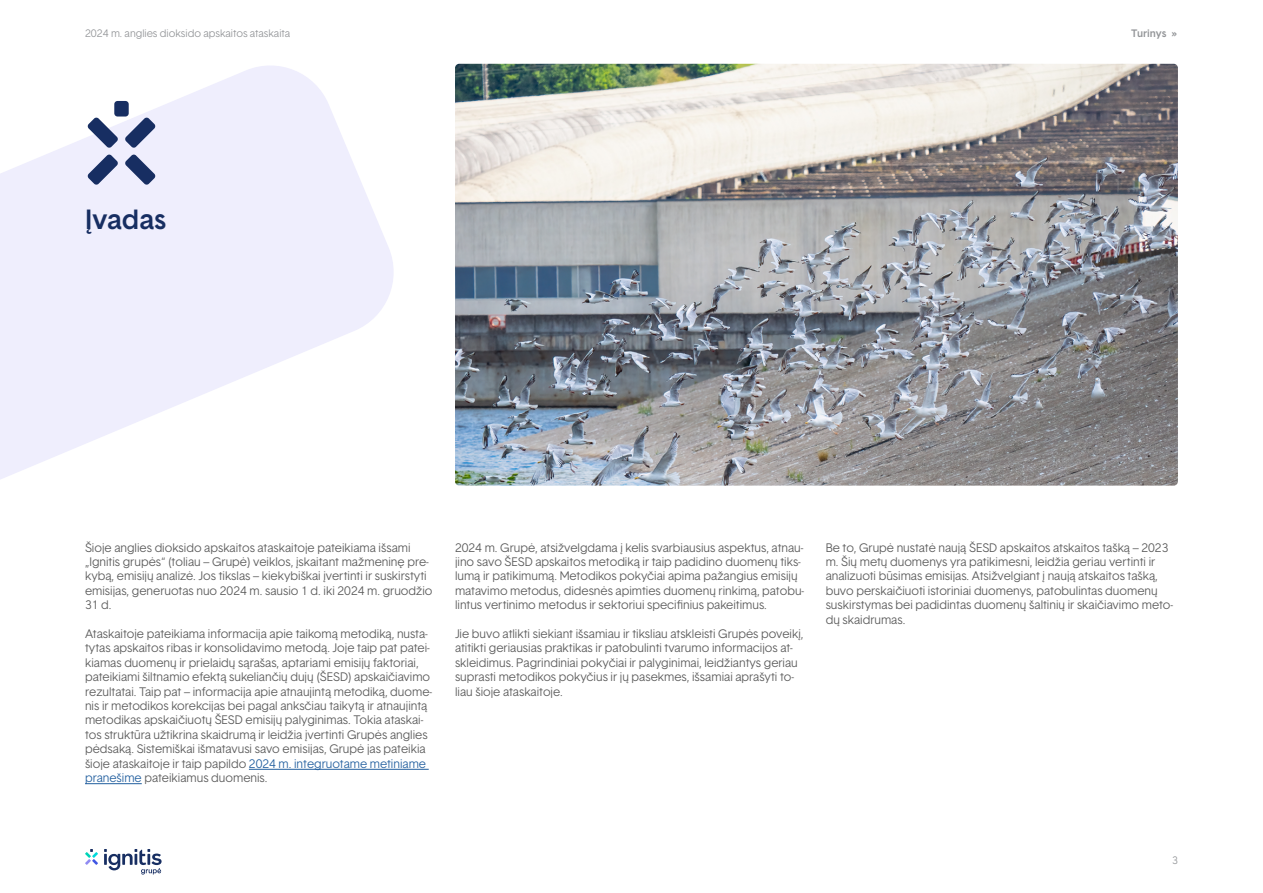
<style>
.page{position:relative;width:1263px;height:893px;background:#fff}
.page>*{position:absolute;margin:0;border:0;box-sizing:border-box;transform-origin:0 0}
.t1{font:500 27px "Basetica";color:#172e62}
.t2{font:300 12px/14.4px "Basetica";color:#595959}
.t3{font:300 10.5px "Basetica";color:#939598}
.t4{font:500 10.5px "Basetica";letter-spacing:-.005em;color:#939598}
.s1{color:#215e9e}
</style>
<div class="page">
<hr style="left:249px;top:769px;width:180px;height:1px;background:#215e9e">
<hr style="left:85px;top:783px;width:57px;height:1px;background:#215e9e">
<img style="left:455px;top:64px;width:723px;height:422px">
<svg style="left:0;top:66px;width:394px;height:413px;fill:#efeefd"></svg>
<svg style="left:87px;top:117px;width:31px;height:31px"></svg>
<svg style="left:125px;top:117px;width:31px;height:31px"></svg>
<svg style="left:87px;top:154px;width:31px;height:31px"></svg>
<svg style="left:125px;top:154px;width:31px;height:31px"></svg>
<div style="left:114px;top:101px;width:15px;height:16px;background:#172e62;border-radius:3px"></div>
<svg style="left:85px;top:849px;width:13px;height:16px"></svg>
<svg style="left:104px;top:849px;width:58px;height:25px"></svg>
<p class="t3" style="left:85px;top:26px;width:207px">2024 m. anglies dioksido apskaitos ataskaita</p>
<p class="t4" style="left:1131px;top:26px;width:47px">Turinys »</p>
<p class="t1" style="left:85px;top:201px;width:83px">Įvadas</p>
<p class="t2" style="left:85px;top:540px;width:349px">Šioje anglies dioksido apskaitos ataskaitoje pateikiama išsami „Ignitis grupės“ (toliau – Grupė) veiklos, įskaitant mažmeninę pre&shy;kybą, emisijų analizė. Jos tikslas – kiekybiškai įvertinti ir suskirstyti emisijas, generuotas nuo 2024 m. sausio 1 d. iki 2024 m. gruodžio 31 d.</p>
<p class="t2" style="left:85px;top:626px;width:349px">Ataskaitoje pateikiama informacija apie taikomą metodiką, nusta&shy;tytas apskaitos ribas ir konsolidavimo metodą. Joje taip pat patei&shy;kiamas duomenų ir prielaidų sąrašas, aptariami emisijų faktoriai, pateikiami šiltnamio efektą sukeliančių dujų (ŠESD) apskaičiavimo rezultatai. Taip pat – informacija apie atnaujintą metodiką, duome&shy;nis ir metodikos korekcijas bei pagal anksčiau taikytą ir atnaujintą metodikas apskaičiuotų ŠESD emisijų palyginimas. Tokia ataskai&shy;tos struktūra užtikrina skaidrumą ir leidžia įvertinti Grupės anglies pėdsaką. Sistemiškai išmatavusi savo emisijas, Grupė jas pateikia šioje ataskaitoje ir taip papildo <span class="s1">2024 m. integruotame metiniame pranešime</span> pateikiamus duomenis.</p>
<p class="t2" style="left:455px;top:540px;width:351px">2024 m. Grupė, atsižvelgdama į kelis svarbiausius aspektus, atnau&shy;jino savo ŠESD apskaitos metodiką ir taip padidino duomenų tiks&shy;lumą ir patikimumą. Metodikos pokyčiai apima pažangius emisijų matavimo metodus, didesnės apimties duomenų rinkimą, patobu&shy;lintus vertinimo metodus ir sektoriui specifinius pakeitimus.</p>
<p class="t2" style="left:455px;top:626px;width:350px">Jie buvo atlikti siekiant išsamiau ir tiksliau atskleisti Grupės poveikį, atitikti geriausias praktikas ir patobulinti tvarumo informacijos at&shy;skleidimus. Pagrindiniai pokyčiai ir palyginimai, leidžiantys geriau suprasti metodikos pokyčius ir jų pasekmes, išsamiai aprašyti to&shy;liau šioje ataskaitoje.</p>
<p class="t2" style="left:826px;top:540px;width:349px">Be to, Grupė nustatė naują ŠESD apskaitos atskaitos tašką – 2023 m. Šių metų duomenys yra patikimesni, leidžia geriau vertinti ir analizuoti būsimas emisijas. Atsižvelgiant į naują atskaitos tašką, buvo perskaičiuoti istoriniai duomenys, patobulintas duomenų suskirstymas bei padidintas duomenų šaltinių ir skaičiavimo meto&shy;dų skaidrumas.</p>
<p class="t3" style="left:1172px;top:853px;width:7px">3</p>
</div>
